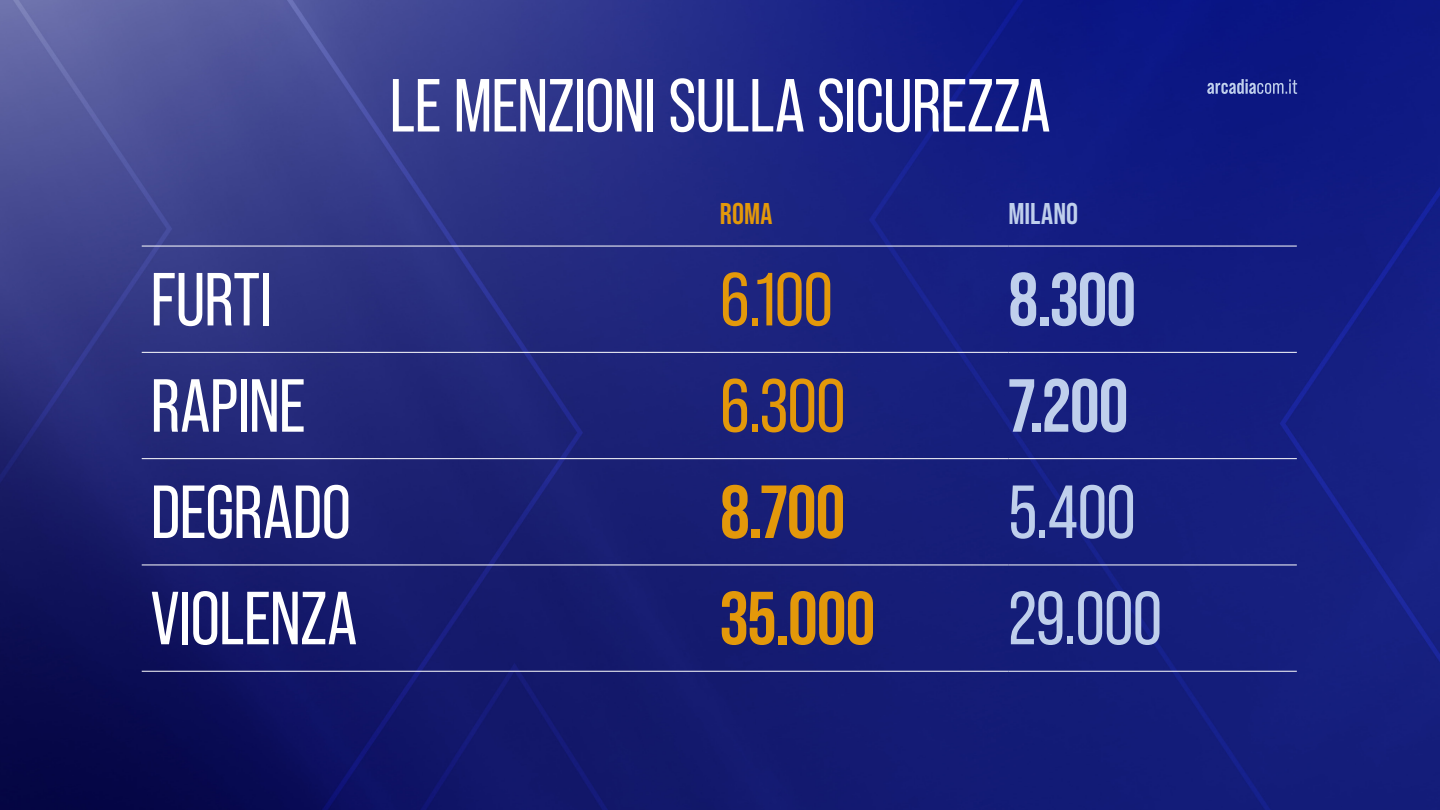
<style>
.page{position:relative;width:1440px;height:810px;background:#fff}
.page>*{position:absolute;margin:0;border:0;box-sizing:border-box;transform-origin:0 0}
.t1{font:75px "Bebas Neue Pro";letter-spacing:-.015em;color:#fff}
.t2{font:700 75px "Bebas Neue Pro";letter-spacing:-.015em;color:#e3980a}
.t3{font:75px "Bebas Neue Pro";letter-spacing:-.02em;color:#bfcfec}
.t4{font:75px "Bebas Neue Pro";letter-spacing:-.02em;color:#e3980a}
.t5{font:700 75px "Bebas Neue Pro";letter-spacing:-.015em;color:#bfcfec}
.t6{font:700 30px "Bebas Neue Pro";color:#bfcfec}
.t7{font:700 30px "Bebas Neue Pro";color:#e3980a}
</style>
<div class="page">
<img style="left:0;top:0;width:1440px;height:810px">
<hr style="left:142px;top:246px;width:578px;height:1px;background:#fff">
<hr style="left:720px;top:246px;width:288px;height:1px;background:#fff">
<hr style="left:1008px;top:246px;width:289px;height:1px;background:#fff">
<hr style="left:142px;top:352px;width:578px;height:1px;background:#fff">
<hr style="left:720px;top:352px;width:288px;height:1px;background:#fff">
<hr style="left:1008px;top:352px;width:289px;height:1px;background:#fff">
<hr style="left:142px;top:458px;width:578px;height:1px;background:#fff">
<hr style="left:720px;top:458px;width:288px;height:1px;background:#fff">
<hr style="left:1008px;top:458px;width:289px;height:1px;background:#fff">
<hr style="left:142px;top:565px;width:578px;height:1px;background:#fff">
<hr style="left:720px;top:565px;width:288px;height:1px;background:#fff">
<hr style="left:1008px;top:565px;width:289px;height:1px;background:#fff">
<hr style="left:142px;top:671px;width:578px;height:1px;background:#fff">
<hr style="left:720px;top:671px;width:288px;height:1px;background:#fff">
<hr style="left:1008px;top:671px;width:289px;height:1px;background:#fff">
<svg style="left:1207px;top:79px;width:90px;height:15px"></svg>
<p class="t1" style="left:389px;top:63px;width:663px">LE MENZIONI SULLA SICUREZZA</p>
<p class="t7" style="left:720px;top:197px;width:54px">ROMA</p>
<p class="t6" style="left:1008px;top:197px;width:71px">MILANO</p>
<p class="t1" style="left:150px;top:257px;width:124px">FURTI</p>
<p class="t4" style="left:720px;top:257px;width:115px">6.100</p>
<p class="t5" style="left:1008px;top:257px;width:129px">8.300</p>
<p class="t1" style="left:150px;top:363px;width:156px">RAPINE</p>
<p class="t4" style="left:720px;top:363px;width:127px">6.300</p>
<p class="t5" style="left:1009px;top:363px;width:122px">7.200</p>
<p class="t1" style="left:150px;top:470px;width:202px">DEGRADO</p>
<p class="t2" style="left:720px;top:469px;width:127px">8.700</p>
<p class="t3" style="left:1009px;top:470px;width:129px">5.400</p>
<p class="t1" style="left:150px;top:576px;width:208px">VIOLENZA</p>
<p class="t2" style="left:720px;top:575px;width:157px">35.000</p>
<p class="t3" style="left:1009px;top:576px;width:155px">29.000</p>
</div>
